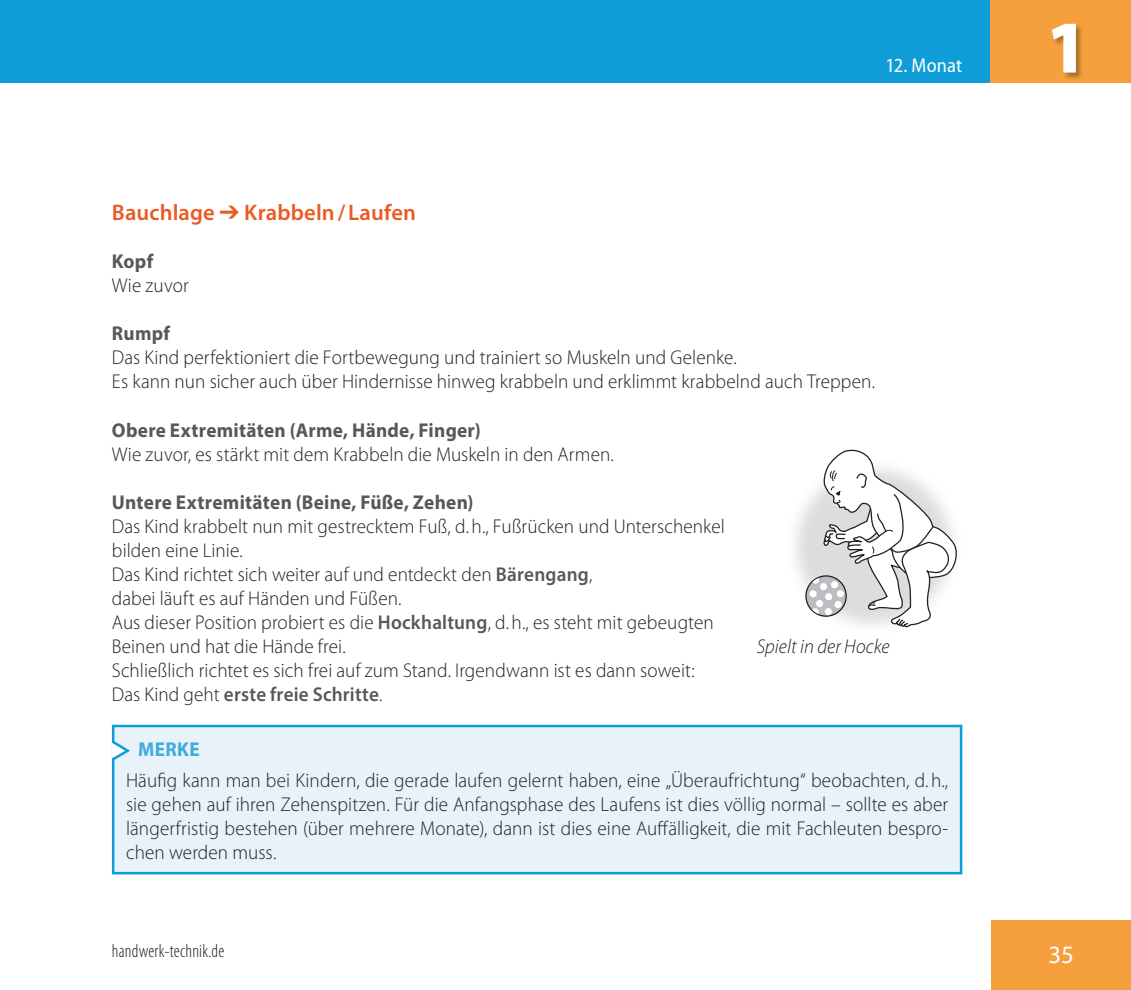
<style>
.page{position:relative;width:1131px;height:990px;background:#fff}
.page>*{position:absolute;margin:0;border:0;box-sizing:border-box;transform-origin:0 0}
.t1{font:900 semi-condensed 75px "Myriad Pro";color:#fff}
.t2{font:25px "Myriad Pro";color:#fff}
.t3{font:600 22.5px "Myriad Pro";letter-spacing:.005em;color:#ea5b23}
.t4{font:300 20px/24px "Myriad Pro";letter-spacing:.005em;color:#231f20;scale:.96 1}
.t5{font:italic 300 20px "Myriad Pro";letter-spacing:.005em;color:#231f20;scale:.96 1}
.t6{font:semi-condensed 20px "Myriad Pro";letter-spacing:.005em;color:#fff}
.t7{font:700 20px "Myriad Pro";letter-spacing:.02em;color:#40abdd;scale:.96 1}
.t8{font:300 condensed 18.75px "Myriad Pro";letter-spacing:.01em;color:#231f20;scale:.96 1}
.s1{font-weight:700;color:#57585a}
.s2{font-weight:600;color:#57585a}
</style>
<div class="page">
<div style="left:111px;top:724px;width:852px;height:151px;background:#e7f2f9"></div>
<svg style="left:111px;top:738px;width:22px;height:24px"></svg>
<div style="left:0;top:0;width:991px;height:84px;background:#0e9dd7"></div>
<div style="left:991px;top:0;width:140px;height:84px;background:#f5a03c"></div>
<div style="left:991px;top:920px;width:140px;height:69px;background:#f5a03c"></div>
<img style="left:1054px;top:25px;width:28px;height:54px">
<img style="left:794px;top:497px;width:18px;height:114px">
<svg style="left:806px;top:575px;width:40px;height:41px"></svg>
<div style="left:805px;top:575px;width:42px;height:41px;border:1px solid #231f20;border-radius:50%"></div>
<div style="left:809px;top:590px;width:8px;height:7px;background:#fff;border-radius:50%"></div>
<svg style="left:812px;top:449px;width:145px;height:179px"></svg>
<p class="t6" style="left:885px;top:53px;width:78px">12. Monat</p>
<p class="t3" style="left:112px;top:198px;width:306px">Bauchlage ➔ Krabbeln / Laufen</p>
<p class="t4" style="left:112px;top:250px;width:82px"><span class="s1">Kopf<br></span>Wie zuvor</p>
<p class="t4" style="left:112px;top:322px;width:796px"><span class="s1">Rumpf<br></span>Das Kind perfektioniert die Fortbewegung und trainiert so Muskeln und Gelenke.<br>Es kann nun sicher auch über Hindernisse hinweg krabbeln und erklimmt krabbelnd auch Treppen.</p>
<p class="t4" style="left:112px;top:418px;width:524px"><span class="s1">Obere Extremitäten (Arme, Hände, Finger)<br></span>Wie zuvor, es stärkt mit dem Krabbeln die Muskeln in den Armen.</p>
<p class="t4" style="left:112px;top:490px;width:640px"><span class="s1">Untere Extremitäten (Beine, Füße, Zehen)<br></span>Das Kind krabbelt nun mit gestrecktem Fuß, d. h., Fußrücken und Unterschenkel bilden eine Linie.<br>Das Kind richtet sich weiter auf und entdeckt den <span class="s2">Bärengang</span>,<br>dabei läuft es auf Händen und Füßen.<br>Aus dieser Position probiert es die <span class="s2">Hockhaltung</span>, d. h., es steht mit gebeugten Beinen und hat die Hände frei.<br>Schließlich richtet es sich frei auf zum Stand. Irgendwann ist es dann soweit:<br>Das Kind geht <span class="s2">erste freie Schritte</span>.</p>
<p class="t5" style="left:757px;top:635px;width:140px">Spielt in der Hocke</p>
<p class="t7" style="left:138px;top:736px;width:65px">MERKE</p>
<p class="t4" style="left:126px;top:768px;width:858px;text-align:justify">Häufig kann man bei Kindern, die gerade laufen gelernt haben, eine „Überaufrichtung“ beobachten, d. h., sie gehen auf ihren Zehenspitzen. Für die Anfangsphase des Laufens ist dies völlig normal – sollte es aber längerfristig bestehen (über mehrere Monate), dann ist dies eine Auffälligkeit, die mit Fachleuten bespro&shy;chen werden muss.</p>
<p class="t1" style="left:1047px;top:-2px;width:42px">1</p>
<p class="t8" style="left:112px;top:939px;width:119px">handwerk-technik.de</p>
<p class="t2" style="left:1048px;top:938px;width:27px">35</p>
</div>
